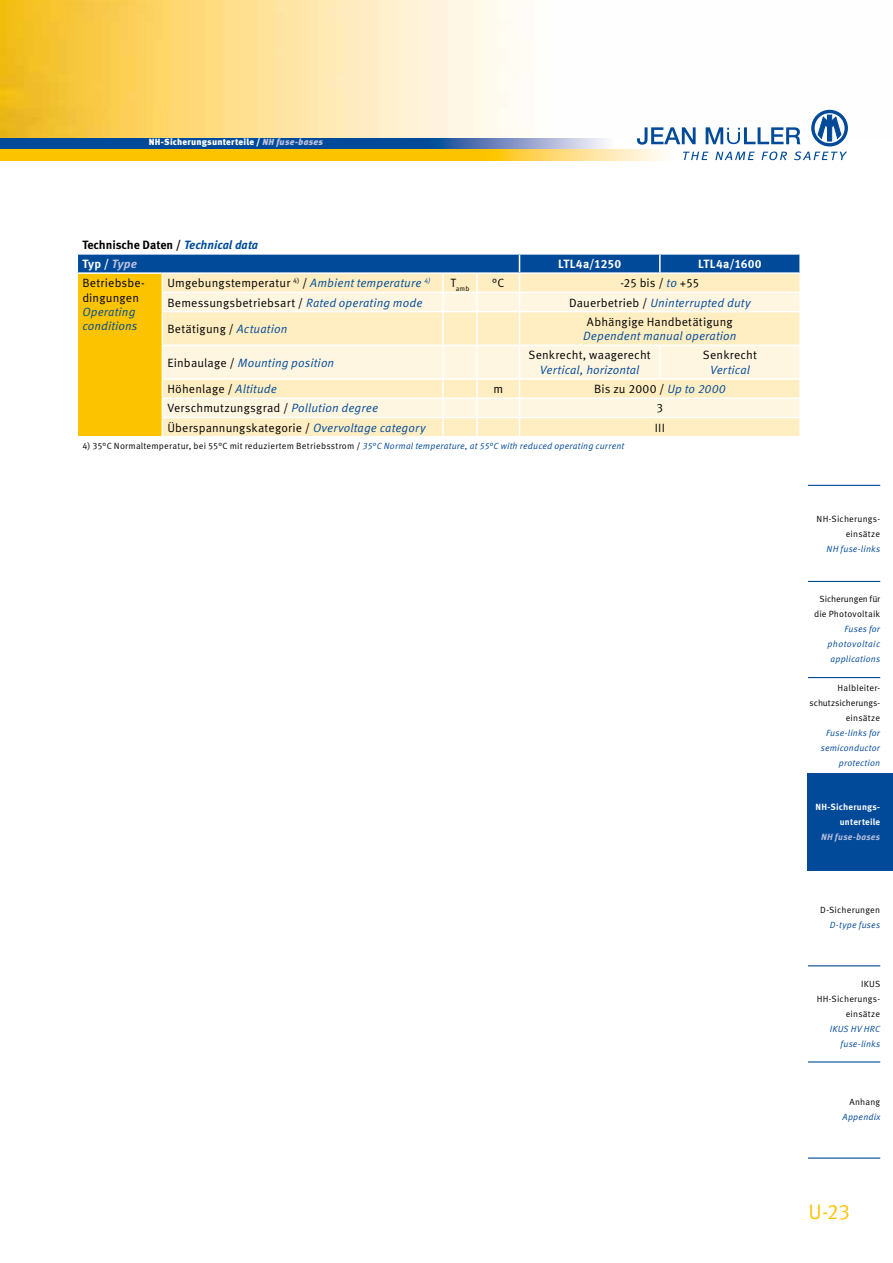
<style>
.page{position:relative;width:893px;height:1263px;background:#fff}
.page>*{position:absolute;margin:0;border:0;box-sizing:border-box;transform-origin:0 0}
.t1{font:21px "Meta Pro";color:#fcc400}
.t2{font:12px/14.4px "Meta Pro";letter-spacing:.015em;color:#000}
.t3{font:italic 12px/14.4px "Meta Pro";letter-spacing:.01em;color:#004a99}
.t4{font:700 12px/19.2px "Meta Pro";color:#000}
.t5{font:700 12px "Meta Pro";letter-spacing:.015em;color:#fff}
.t6{font:9px/15px "Meta Pro";letter-spacing:.02em;color:#000;text-align:right}
.t7{font:italic 9px/15px "Meta Pro";letter-spacing:.02em;color:#004a99;text-align:right}
.t8{font:900 9px "Meta Pro";letter-spacing:.015em;color:#fff}
.t9{font:700 9px/15px "Meta Pro";letter-spacing:.02em;color:#fff;text-align:right}
.t10{font:italic 700 9px "Meta Pro";letter-spacing:.025em;color:#bcc1df}
.t11{font:7.05px "Meta Pro";color:#000}
.s1{font-style:italic;color:#bcc1df}
.s2{font-style:italic;color:#004a99}
.s3{color:#fff}
.s4{font-style:normal;color:#000}
</style>
<div class="page">
<img style="left:0;top:0;width:832px;height:140px">
<div style="left:0;top:138px;width:427px;height:11px;background:#004a99"></div>
<svg style="left:637px;top:110px;width:211px;height:50px"></svg>
<svg style="left:427px;top:138px;width:186px;height:11px;background:#879dc9"></svg>
<div style="left:0;top:149px;width:492px;height:12px;background:#fcc400"></div>
<svg style="left:492px;top:149px;width:182px;height:12px;background:#fee18f"></svg>
<div style="left:808px;top:773px;width:85px;height:97px;background:#004a99"></div>
<hr style="left:808px;top:485px;width:72px;height:1px;background:#004a99">
<hr style="left:808px;top:581px;width:72px;height:1px;background:#004a99">
<hr style="left:808px;top:677px;width:72px;height:1px;background:#004a99">
<hr style="left:808px;top:965px;width:72px;height:1px;background:#004a99">
<hr style="left:808px;top:1061px;width:72px;height:1px;background:#004a99">
<hr style="left:808px;top:1157px;width:72px;height:2px;background:#004a99">
<div style="left:77px;top:273px;width:85px;height:164px;background:#fcc400"></div>
<div style="left:163px;top:418px;width:636px;height:18px;background:#ffeec2"></div>
<svg style="left:163px;top:312px;width:636px;height:105px;background:#fff2d2"></svg>
<hr style="left:77px;top:312px;width:1px;height:33px;background:#fff">
<hr style="left:77px;top:345px;width:1px;height:34px;background:#fff">
<hr style="left:77px;top:436px;width:85px;height:1px;background:#fff">
<svg style="left:77px;top:379px;width:1px;height:57px"></svg>
<svg style="left:77px;top:254px;width:724px;height:58px;background:#b0bbb3"></svg>
<hr style="left:162px;top:311px;width:281px;height:1px;background:#fff">
<hr style="left:443px;top:311px;width:34px;height:1px;background:#fff">
<hr style="left:442px;top:312px;width:2px;height:33px;background:#fff">
<hr style="left:477px;top:311px;width:42px;height:1px;background:#fff">
<hr style="left:476px;top:312px;width:2px;height:33px;background:#fff">
<hr style="left:519px;top:311px;width:141px;height:1px;background:#fff">
<hr style="left:519px;top:312px;width:1px;height:33px;background:#fff">
<hr style="left:660px;top:311px;width:141px;height:1px;background:#fff">
<hr style="left:162px;top:345px;width:281px;height:1px;background:#fff">
<hr style="left:443px;top:345px;width:34px;height:1px;background:#fff">
<hr style="left:442px;top:346px;width:2px;height:32px;background:#fff">
<hr style="left:477px;top:345px;width:42px;height:1px;background:#fff">
<hr style="left:476px;top:346px;width:2px;height:32px;background:#fff">
<hr style="left:519px;top:345px;width:141px;height:1px;background:#fff">
<hr style="left:519px;top:346px;width:1px;height:32px;background:#fff">
<hr style="left:660px;top:345px;width:141px;height:1px;background:#fff">
<hr style="left:659px;top:346px;width:2px;height:32px;background:#fff">
<hr style="left:162px;top:378px;width:281px;height:2px;background:#fff">
<hr style="left:443px;top:378px;width:34px;height:2px;background:#fff">
<hr style="left:477px;top:378px;width:42px;height:2px;background:#fff">
<hr style="left:519px;top:378px;width:141px;height:2px;background:#fff">
<hr style="left:660px;top:378px;width:141px;height:2px;background:#fff">
<hr style="left:162px;top:397px;width:281px;height:2px;background:#fff">
<hr style="left:443px;top:397px;width:34px;height:2px;background:#fff">
<hr style="left:477px;top:397px;width:42px;height:2px;background:#fff">
<hr style="left:519px;top:397px;width:141px;height:2px;background:#fff">
<hr style="left:660px;top:397px;width:141px;height:2px;background:#fff">
<svg style="left:442px;top:380px;width:2px;height:56px"></svg>
<svg style="left:476px;top:380px;width:2px;height:56px"></svg>
<svg style="left:519px;top:380px;width:1px;height:56px"></svg>
<svg style="left:799px;top:380px;width:1px;height:56px"></svg>
<p class="t8" style="left:149px;top:136px;width:176px">NH-Sicherungsunterteile / <span class="s1">NH fuse-bases</span></p>
<p class="t4" style="left:82px;top:235px;width:177px">Technische Daten / <span class="s2">Technical data<br></span><span class="s3">Typ /</span> <span class="s1">Type</span></p>
<p class="t5" style="left:558px;top:256px;width:65px">LTL4a/1250</p>
<p class="t5" style="left:698px;top:256px;width:65px">LTL4a/1600</p>
<p class="t2" style="left:82px;top:276px;width:64px">Betriebsbe&shy;dingungen</p>
<p class="t3" style="left:82px;top:305px;width:57px">Operating conditions</p>
<p class="t2" style="left:167px;top:276px;width:265px">Umgebungstemperatur <sup>4)</sup> / <span class="s2">Ambient temperature</span> <sup>4)</sup></p>
<p class="t11" style="left:451px;top:285px;width:20px"><sup>T</sup>amb</p>
<p class="t2" style="left:492px;top:276px;width:14px">°C</p>
<p class="t2" style="left:620px;top:276px;width:80px">-25 bis / <span class="s2">to</span> +55</p>
<p class="t2" style="left:167px;top:295px;width:256px">Bemessungsbetriebsart / <span class="s2">Rated operating mode</span></p>
<p class="t3" style="left:569px;top:296px;width:183px"><span class="s4">Dauerbetrieb /</span> Uninterrupted duty</p>
<p class="t2" style="left:167px;top:322px;width:121px">Betätigung / <span class="s2">Actuation</span></p>
<p class="t2" style="left:587px;top:315px;width:147px">Abhängige Handbetätigung</p>
<p class="t3" style="left:583px;top:329px;width:155px">Dependent manual operation</p>
<p class="t3" style="left:167px;top:356px;width:168px"><span class="s4">Einbaulage /</span> Mounting position</p>
<p class="t2" style="left:528px;top:348px;width:124px">Senkrecht, waagerecht</p>
<p class="t3" style="left:540px;top:363px;width:101px">Vertical, horizontal</p>
<p class="t2" style="left:703px;top:348px;width:56px">Senkrecht</p>
<p class="t3" style="left:710px;top:363px;width:42px">Vertical</p>
<p class="t2" style="left:167px;top:382px;width:111px">Höhenlage / <span class="s2">Altitude</span></p>
<p class="t2" style="left:493px;top:382px;width:11px">m</p>
<p class="t2" style="left:594px;top:382px;width:133px">Bis zu 2000 / <span class="s2">Up to 2000</span></p>
<p class="t2" style="left:167px;top:401px;width:212px">Verschmutzungsgrad / <span class="s2">Pollution degree</span></p>
<p class="t2" style="left:656px;top:401px;width:8px">3</p>
<p class="t2" style="left:167px;top:420px;width:260px">Überspannungskategorie / <span class="s2">Overvoltage category</span></p>
<p class="t2" style="left:655px;top:420px;width:12px">III</p>
<p class="t6" style="left:82px;top:438px;width:543px">4) 35°C Normaltemperatur, bei 55°C mit reduziertem Betriebsstrom / <span class="s2">35°C Normal temperature, at 55°C with reduced operating current</span></p>
<p class="t6" style="left:817px;top:511px;width:65px">NH-Sicherungs&shy;einsätze</p>
<p class="t7" style="left:827px;top:542px;width:55px">NH fuse-links</p>
<p class="t6" style="left:814px;top:592px;width:68px">Sicherungen für die Photovoltaik</p>
<p class="t7" style="left:827px;top:622px;width:54px">Fuses for photovoltaic applications</p>
<p class="t6" style="left:809px;top:680px;width:72px">Halbleiter&shy;schutzsicherungs&shy;einsätze</p>
<p class="t7" style="left:821px;top:726px;width:61px">Fuse-links for semiconductor protection</p>
<p class="t9" style="left:816px;top:799px;width:66px">NH-Sicherungs&shy;unterteile</p>
<p class="t10" style="left:821px;top:831px;width:60px">NH fuse-bases</p>
<p class="t6" style="left:820px;top:903px;width:62px">D-Sicherungen</p>
<p class="t7" style="left:830px;top:918px;width:52px">D-type fuses</p>
<p class="t6" style="left:817px;top:976px;width:65px">IKUS<br>HH-Sicherungs&shy;einsätze</p>
<p class="t7" style="left:830px;top:1021px;width:52px">IKUS HV HRC fuse-links</p>
<p class="t6" style="left:849px;top:1095px;width:32px">Anhang</p>
<p class="t7" style="left:843px;top:1110px;width:39px">Appendix</p>
<h1 class="t1" style="left:809px;top:1199px;width:43px">U-23</h1>
</div>
